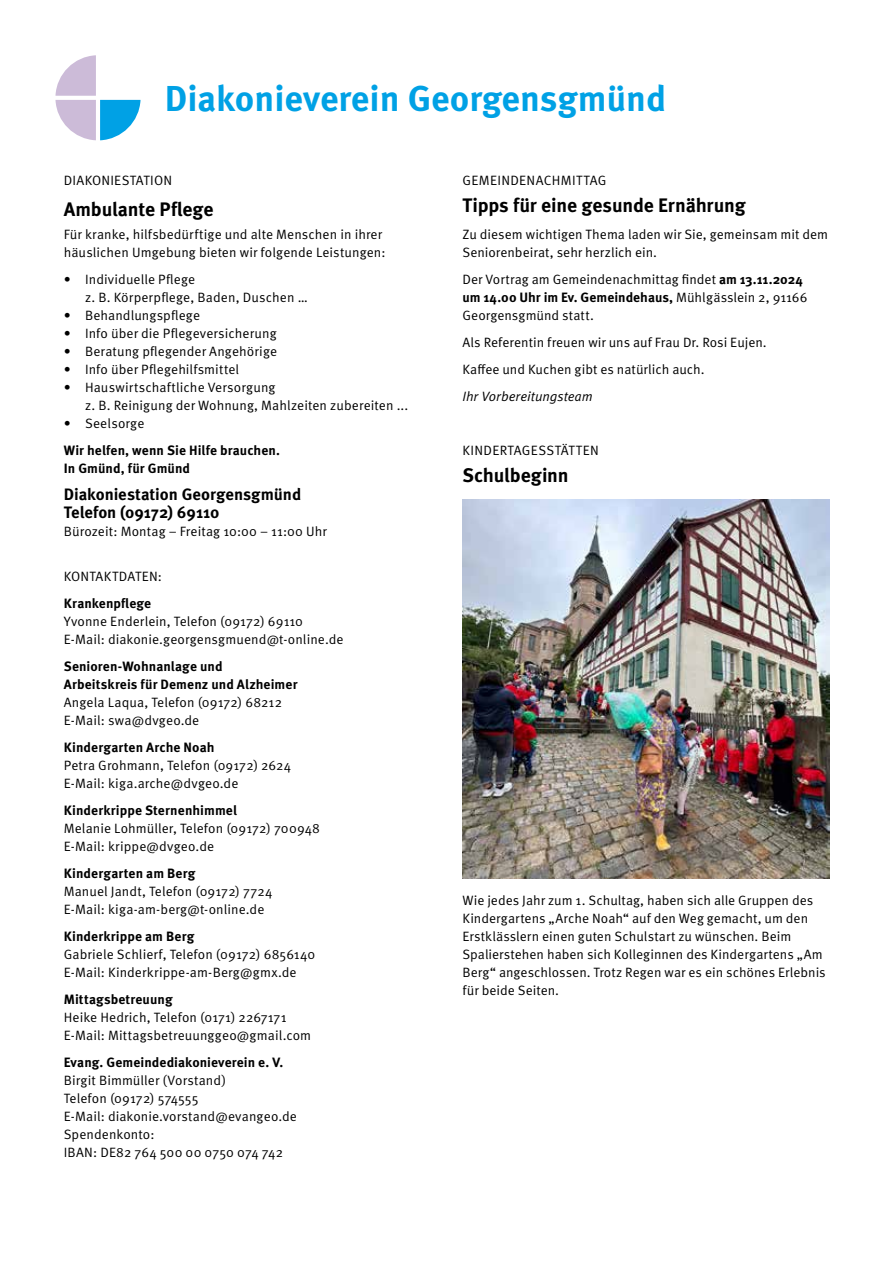
<style>
.page{position:relative;width:893px;height:1263px;background:#fff}
.page>*{position:absolute;margin:0;border:0;box-sizing:border-box;transform-origin:0 0}
.t1{font:700 36px "Meta OT";color:#00a1e5}
.t2{font:700 19.5px "Meta OT";letter-spacing:-.01em;color:#000}
.t3{font:700 16.5px/18px "Meta OT";color:#000}
.t4{font:13.5px/18px "Meta OT";letter-spacing:.005em;color:#000}
.t5{font:700 13.5px/18px "Meta OT";letter-spacing:.005em;color:#000}
.t6{font:13.5px "Meta OT Norm Ita";color:#000}
.t7{font:13.5px "Meta OT";letter-spacing:.025em;color:#000}
.s1{font-weight:700}
</style>
<div class="page">
<svg style="left:55px;top:55px;width:86px;height:85px"></svg>
<img style="left:462px;top:500px;width:367px;height:378px">
<h1 class="t1" style="left:165px;top:76px;width:503px">Diakonieverein Georgensgmünd</h1>
<p class="t4" style="left:64px;top:171px;width:110px">DIAKONIESTATION</p>
<h2 class="t2" style="left:64px;top:197px;width:151px">Ambulante Pflege</h2>
<p class="t4" style="left:64px;top:225px;width:323px">Für kranke, hilfsbedürftige und alte Menschen in ihrer häuslichen Umgebung bieten wir folgende Leistungen:</p>
<p class="t4" style="left:85px;top:270px;width:224px;text-indent:-21px">• Individuelle Pflege<br>z. B. Körperpflege, Baden, Duschen …</p>
<p class="t4" style="left:64px;top:306px;width:138px">• Behandlungspflege</p>
<p class="t4" style="left:64px;top:324px;width:214px">• Info über die Pflegeversicherung</p>
<p class="t4" style="left:64px;top:342px;width:215px">• Beratung pflegender Angehörige</p>
<p class="t4" style="left:64px;top:360px;width:177px">• Info über Pflegehilfsmittel</p>
<p class="t4" style="left:85px;top:378px;width:325px;text-indent:-21px">• Hauswirtschaftliche Versorgung<br>z. B. Reinigung der Wohnung, Mahlzeiten zubereiten ...</p>
<p class="t4" style="left:64px;top:414px;width:82px">• Seelsorge</p>
<p class="t5" style="left:64px;top:441px;width:218px">Wir helfen, wenn Sie Hilfe brauchen.<br>In Gmünd, für Gmünd</p>
<p class="t3" style="left:64px;top:485px;width:239px">Diakoniestation Georgensgmünd<br>Telefon (09172) 69110</p>
<p class="t4" style="left:64px;top:522px;width:265px">Bürozeit: Montag – Freitag 10:00 – 11:00 Uhr</p>
<p class="t4" style="left:64px;top:567px;width:100px">KONTAKTDATEN:</p>
<p class="t5" style="left:64px;top:594px;width:89px">Krankenpflege</p>
<p class="t4" style="left:64px;top:612px;width:281px">Yvonne Enderlein, Telefon (09172) 69110<br>E-Mail: diakonie.georgensgmuend@t-online.de</p>
<p class="t5" style="left:64px;top:657px;width:235px">Senioren-Wohnanlage und<br>Arbeitskreis für Demenz und Alzheimer</p>
<p class="t4" style="left:64px;top:693px;width:220px">Angela Laqua, Telefon (09172) 68212<br>E-Mail: swa@dvgeo.de</p>
<p class="t5" style="left:64px;top:738px;width:152px">Kindergarten Arche Noah</p>
<p class="t4" style="left:64px;top:756px;width:229px">Petra Grohmann, Telefon (09172) 2624<br>E-Mail: kiga.arche@dvgeo.de</p>
<p class="t5" style="left:64px;top:801px;width:175px">Kinderkrippe Sternenhimmel</p>
<p class="t4" style="left:64px;top:819px;width:258px">Melanie Lohmüller, Telefon (09172) 700948<br>E-Mail: krippe@dvgeo.de</p>
<p class="t5" style="left:64px;top:864px;width:133px">Kindergarten am Berg</p>
<p class="t4" style="left:64px;top:882px;width:210px">Manuel Jandt, Telefon (09172) 7724<br>E-Mail: kiga-am-berg@t-online.de</p>
<p class="t5" style="left:64px;top:927px;width:132px">Kinderkrippe am Berg</p>
<p class="t4" style="left:64px;top:945px;width:253px">Gabriele Schlierf, Telefon (09172) 6856140<br>E-Mail: Kinderkrippe-am-Berg@gmx.de</p>
<p class="t5" style="left:64px;top:990px;width:110px">Mittagsbetreuung</p>
<p class="t4" style="left:64px;top:1008px;width:249px">Heike Hedrich, Telefon (0171) 2267171<br>E-Mail: Mittagsbetreuunggeo@gmail.com</p>
<p class="t5" style="left:64px;top:1053px;width:221px">Evang. Gemeindediakonieverein e. V.</p>
<p class="t4" style="left:64px;top:1071px;width:235px">Birgit Bimmüller (Vorstand)<br>Telefon (09172) 574555<br>E-Mail: diakonie.vorstand@evangeo.de<br>Spendenkonto:<br>IBAN: DE82 764 500 00 0750 074 742</p>
<p class="t7" style="left:462px;top:172px;width:145px">GEMEINDENACHMITTAG</p>
<h2 class="t2" style="left:462px;top:193px;width:285px">Tipps für eine gesunde Ernährung</h2>
<p class="t4" style="left:462px;top:225px;width:367px">Zu diesem wichtigen Thema laden wir Sie, gemeinsam mit dem<br>Seniorenbeirat, sehr herzlich ein.</p>
<p class="t4" style="left:462px;top:270px;width:347px">Der Vortrag am Gemeindenachmittag findet <span class="s1">am 13.11.2024 um 14.00 Uhr im Ev. Gemeindehaus,</span> Mühlgässlein 2, 91166<br>Georgensgmünd statt.</p>
<p class="t4" style="left:462px;top:329px;width:306px;line-height:27px">Als Referentin freuen wir uns auf Frau Dr. Rosi Eujen.<br>Kaffee und Kuchen gibt es natürlich auch.</p>
<p class="t6" style="left:462px;top:388px;width:132px">Ihr Vorbereitungsteam</p>
<p class="t4" style="left:462px;top:441px;width:17px">Kindertagesstätten</p>
<h2 class="t2" style="left:462px;top:463px;width:108px">Schulbeginn</h2>
<p class="t4" style="left:462px;top:891px;width:365px">Wie jedes Jahr zum 1. Schultag, haben sich alle Gruppen des Kindergartens „Arche Noah“ auf den Weg gemacht, um den Erstklässlern einen guten Schulstart zu wünschen. Beim Spalierstehen haben sich Kolleginnen des Kindergartens „Am Berg“ angeschlossen. Trotz Regen war es ein schönes Erlebnis für beide Seiten.</p>
</div>
